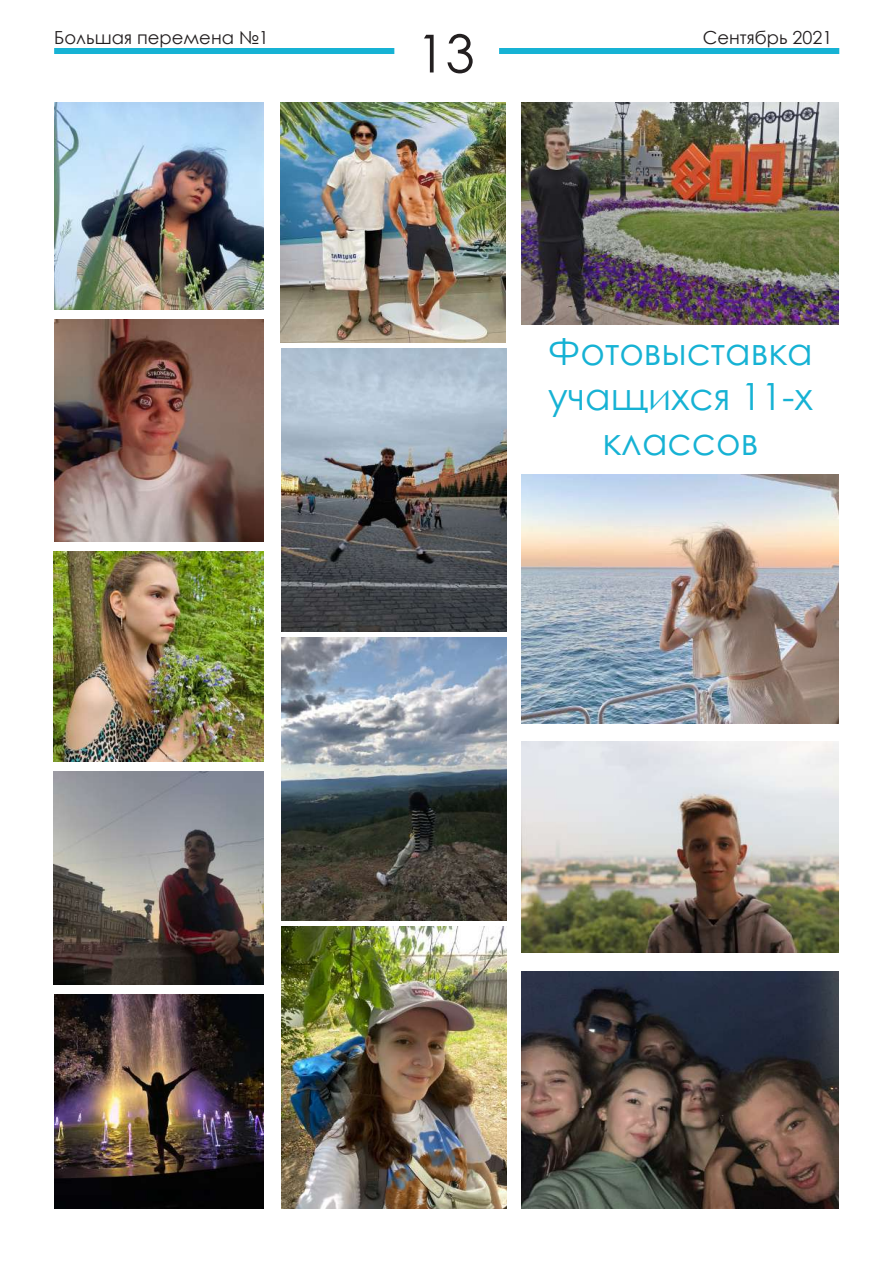
<style>
.page{position:relative;width:893px;height:1263px;background:#fff}
.page>*{position:absolute;margin:0;border:0;box-sizing:border-box;transform-origin:0 0}
.t1{font:52.5px "Century Gothic";color:#231f20}
.t2{font:37.5px/45px "Century Gothic";color:#16b2d4;text-align:center}
.t3{font:18px "Century Gothic";color:#231f20}
</style>
<div class="page">
<img style="left:54px;top:320px;width:210px;height:222px">
<img style="left:281px;top:103px;width:224px;height:239px">
<img style="left:54px;top:103px;width:210px;height:207px">
<img style="left:54px;top:552px;width:210px;height:210px">
<img style="left:54px;top:772px;width:210px;height:212px">
<img style="left:54px;top:994px;width:210px;height:215px">
<img style="left:282px;top:638px;width:224px;height:282px">
<img style="left:282px;top:348px;width:224px;height:283px">
<img style="left:282px;top:926px;width:224px;height:283px">
<img style="left:522px;top:971px;width:317px;height:238px">
<img style="left:522px;top:741px;width:317px;height:211px">
<img style="left:522px;top:474px;width:317px;height:249px">
<img style="left:522px;top:103px;width:317px;height:222px">
<div style="left:54px;top:48px;width:340px;height:6px;background:#16b2d4"></div>
<div style="left:499px;top:48px;width:340px;height:6px;background:#16b2d4"></div>
<p class="t3" style="left:54px;top:24px;width:216px">Большая перемена №1</p>
<p class="t3" style="left:703px;top:24px;width:131px">Сентябрь 2021</p>
<h1 class="t1" style="left:416px;top:17px;width:60px">13</h1>
<p class="t2" style="left:548px;top:328px;width:267px">Фотовыставка учащихся 11-х классов</p>
</div>
